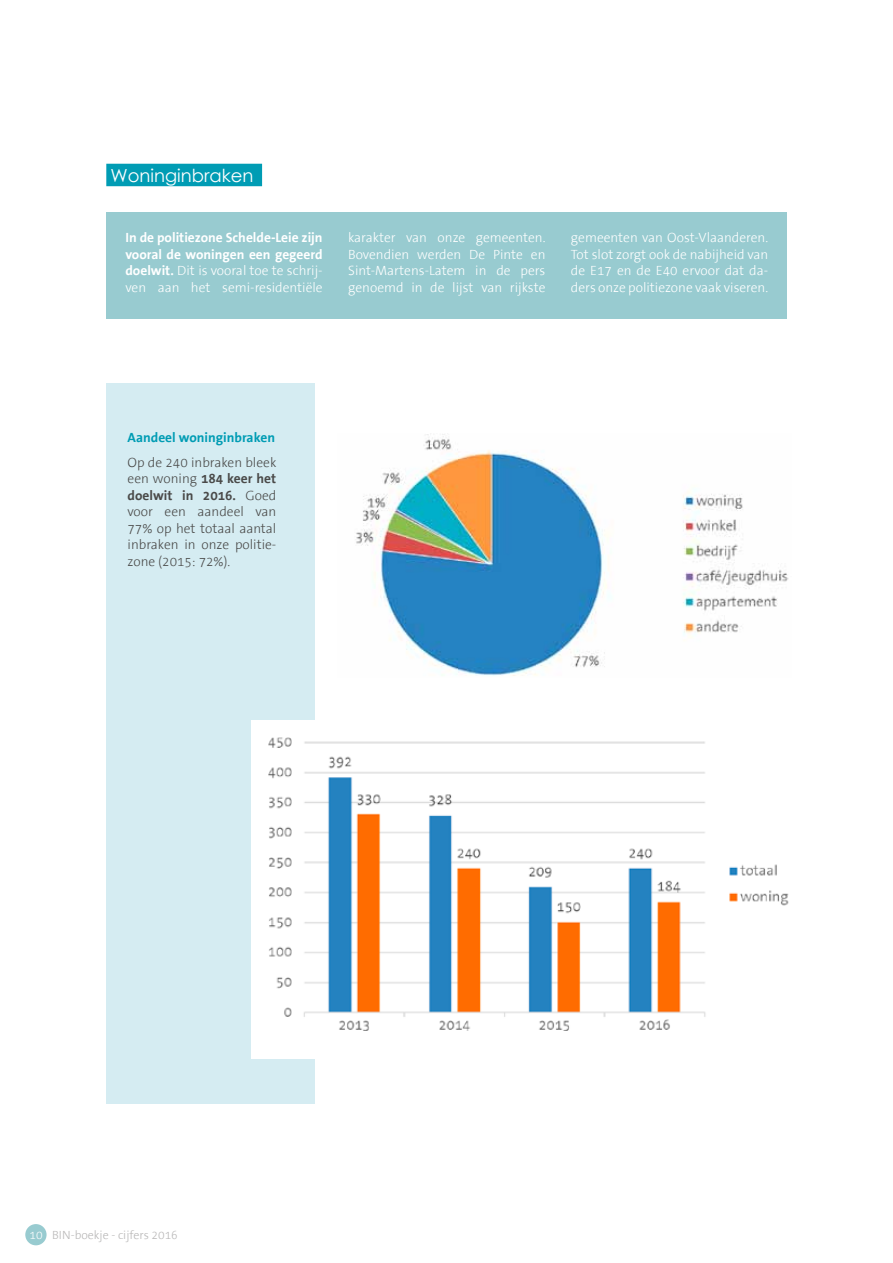
<style>
.page{position:relative;width:893px;height:1263px;background:#fff}
.page>*{position:absolute;margin:0;border:0;box-sizing:border-box;transform-origin:0 0}
.t1{font:18px "Century Gothic";color:#fff}
.t2{font:300 13.5px/16.5px "The Sans TTB3";color:#fff;text-align:justify}
.t3{font:300 13.5px/16.5px "The Sans TTB3";color:#4a4a49;text-align:justify}
.t4{font:700 13.5px/16.5px "The Sans TTB7";color:#fff}
.t5{font:700 13.5px/16.5px "The Sans TTB7";color:#4a4a49}
.t6{font:700 13.5px "The Sans TTB7";color:#009cb4}
.t7{font:300 12px "The Sans TTB3";color:#b8b7b7}
.s1{font-family:"The Sans TTB7";font-weight:700}
.s2{font-family:"The Sans TTB3";font-weight:300}
.s3{color:#fff}
</style>
<div class="page">
<div style="left:106px;top:383px;width:209px;height:720px;background:#d5ecf2"></div>
<div style="left:25px;top:1224px;width:22px;height:21px;background:#98cbd0;border-radius:50%"></div>
<div style="left:106px;top:164px;width:156px;height:22px;background:#009cb4"></div>
<div style="left:251px;top:721px;width:542px;height:338px;background:#fff"></div>
<img style="left:268px;top:737px;width:521px;height:293px">
<img style="left:356px;top:434px;width:433px;height:242px">
<div style="left:106px;top:212px;width:681px;height:106px;background:#98cbd0"></div>
<h1 class="t1" style="left:111px;top:163px;width:145px">Woninginbraken</h1>
<p class="t4" style="left:125px;top:230px;width:199px">In de politiezone Schelde-Leie zijn vooral de woningen een gegeerd</p>
<p class="t2" style="left:125px;top:263px;width:199px"><span class="s1">doelwit.</span> Dit is vooral toe te schrij&shy;ven aan het semi-residentiële</p>
<p class="t2" style="left:348px;top:230px;width:199px">karakter van onze gemeenten.<br>Bovendien werden De Pinte en Sint-Martens-Latem in de pers genoemd in de lijst van rijkste</p>
<p class="t2" style="left:571px;top:230px;width:199px">gemeenten van Oost-Vlaanderen.<br>Tot slot zorgt ook de nabijheid van de E17 en de E40 ervoor dat da&shy;ders onze politiezone vaak viseren.</p>
<p class="t6" style="left:128px;top:430px;width:149px">Aandeel woninginbraken</p>
<p class="t3" style="left:128px;top:454px;width:150px">Op de 240 inbraken bleek</p>
<p class="t5" style="left:128px;top:471px;width:150px"><span class="s2">een woning</span> 184 keer het doelwit in 2016. <span class="s2">Goed</span></p>
<p class="t3" style="left:128px;top:504px;width:150px">voor een aandeel van 77% op het totaal aantal inbraken in onze politie&shy;zone (2015: 72%).</p>
<p class="t7" style="left:30px;top:1229px;width:150px"><span class="s3">10</span> BIN-boekje - cijfers 2016</p>
</div>
